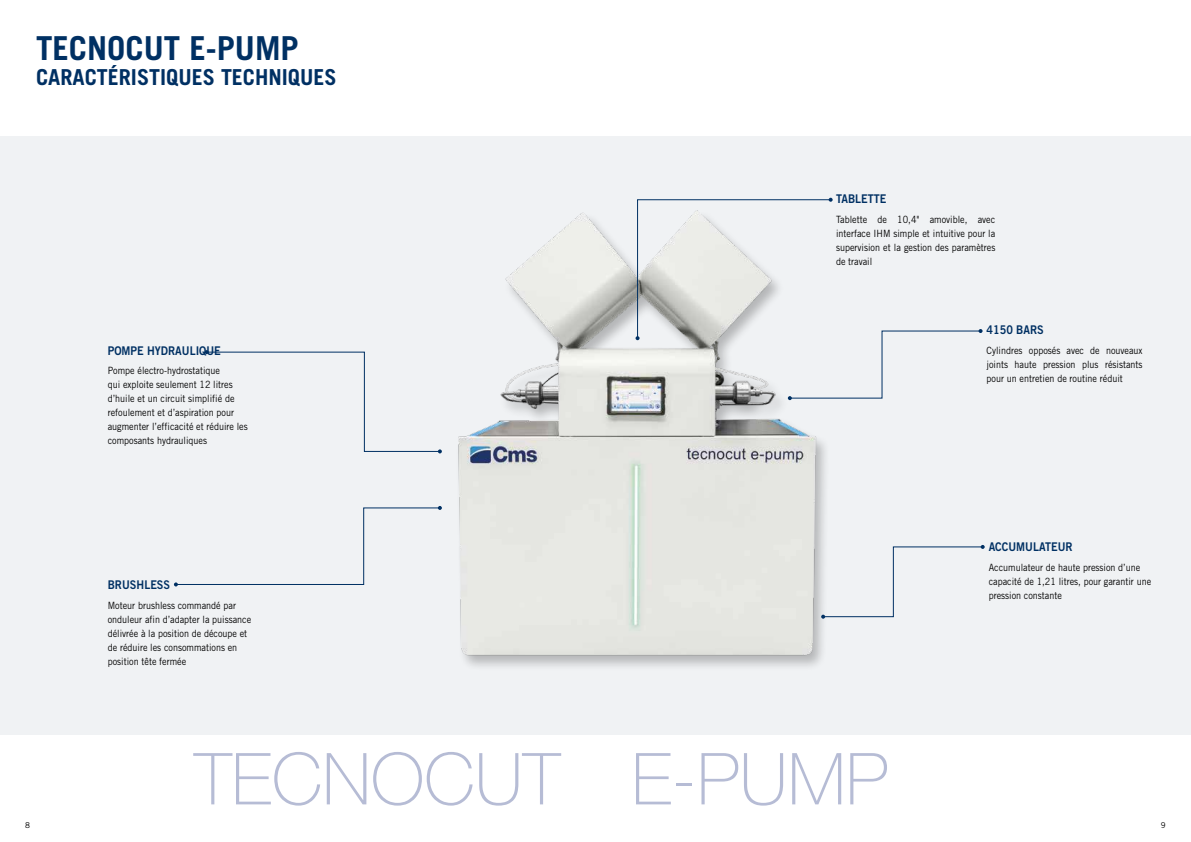
<style>
.page{position:relative;width:1191px;height:842px;background:#fff}
.page>*{position:absolute;margin:0;border:0;box-sizing:border-box;transform-origin:0 0}
.t1{font:100 71.8px "Helvetica Neue";color:#b6bcd5}
.t2{font:700 33px "Trade Gothic LT Std";color:#003063}
.t3{font:700 22px "Trade Gothic LT Std";color:#003063}
.t4{font:12px "Trade Gothic LT Std Bd 2";color:#003063;scale:.9 1}
.t5{font:10px/14px "Trade Gothic LT Std";color:#000;scale:.9 1}
.t6{font:8px "Trade Gothic LT Std";color:#000}
</style>
<div class="page">
<div style="left:0;top:136px;width:1191px;height:599px;background:#f0f2f4"></div>
<img style="left:439px;top:197px;width:393px;height:470px">
<svg style="left:205px;top:350px;width:237px;height:103px"></svg>
<svg style="left:174px;top:506px;width:268px;height:80px"></svg>
<svg style="left:821px;top:545px;width:163px;height:74px"></svg>
<svg style="left:635px;top:198px;width:347px;height:202px"></svg>
<h2 class="t2" style="left:36px;top:28px;width:264px">TECNOCUT E-PUMP</h2>
<h3 class="t3" style="left:36px;top:63px;width:302px">CARACTÉRISTIQUES TECHNIQUES</h3>
<p class="t4" style="left:108px;top:343px;width:127px">POMPE HYDRAULIQUE</p>
<p class="t5" style="left:108px;top:363px;width:157px">Pompe électro-hydrostatique<br>qui exploite seulement 12 litres d’huile et un circuit simplifié de refoulement et d’aspiration pour augmenter l’efficacité et réduire les composants hydrauliques</p>
<p class="t4" style="left:108px;top:578px;width:71px">BRUSHLESS</p>
<p class="t5" style="left:108px;top:598px;width:161px">Moteur brushless commandé par onduleur afin d’adapter la puissance délivrée à la position de découpe et de réduire les consommations en position tête fermée</p>
<p class="t4" style="left:836px;top:192px;width:58px">TABLETTE</p>
<p class="t5" style="left:836px;top:212px;width:178px;text-align:justify">Tablette de 10,4" amovible, avec interface IHM simple et intuitive pour la supervision et la gestion des paramètres de travail</p>
<p class="t4" style="left:986px;top:322px;width:65px">4150 BARS</p>
<p class="t5" style="left:986px;top:343px;width:175px;text-align:justify">Cylindres opposés avec de nouveaux joints haute pression plus résistants pour un entretien de routine réduit</p>
<p class="t4" style="left:988px;top:540px;width:95px">ACCUMULATEUR</p>
<p class="t5" style="left:988px;top:560px;width:182px">Accumulateur de haute pression d’une capacité de 1,21 litres, pour garantir une pression constante</p>
<h1 class="t1" style="left:194px;top:724px;width:695px">TECNOCUT E-PUMP</h1>
<p class="t6" style="left:25px;top:820px;width:6px">8</p>
<p class="t6" style="left:1160px;top:820px;width:6px">9</p>
</div>
